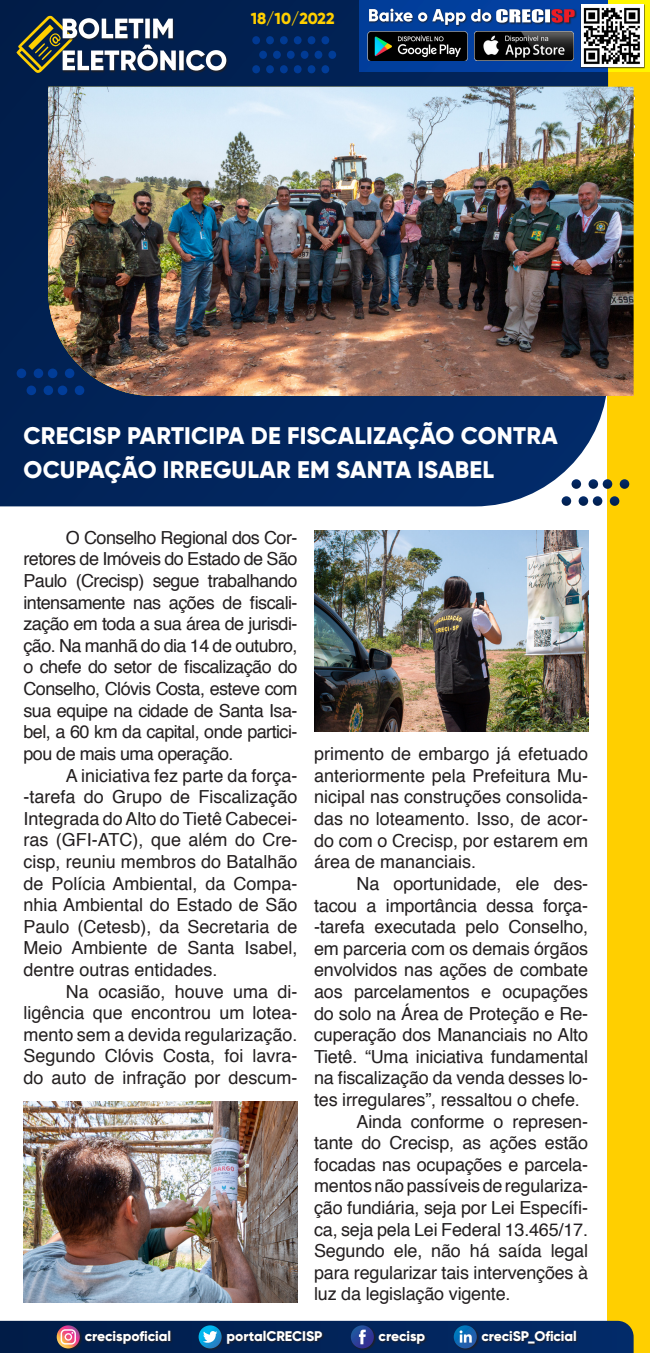
<style>
.page{position:relative;width:650px;height:1353px;background:#fff}
.page>*{position:absolute;margin:0;border:0;box-sizing:border-box;transform-origin:0 0}
.t1{font:800 24px/34px "Gilroy";letter-spacing:.01em;color:#fff}
.t2{font:18px/21.6px "Helvetica";letter-spacing:-.005em;color:#231f20;text-align:justify}
.t3{font:800 16px "Gilroy";color:#ffcf00}
.t4{font:800 14px "Gilroy";color:#fff}
</style>
<div class="page">
<div style="left:608px;top:0;width:42px;height:1352px;background:#ffcf00"></div>
<svg style="left:0;top:1320px;width:634px;height:32px;background:#143261"></svg>
<div style="left:482px;top:1329px;width:96px;height:16px;background:#231f20;opacity:.75"></div>
<svg style="left:0;top:0;width:608px;height:506px;background:#092a5e"></svg>
<svg style="left:17px;top:16px;width:209px;height:57px"></svg>
<div style="left:44px;top:385px;width:9px;height:10px;background:#013d97;border-radius:50%"></div>
<div style="left:34px;top:368px;width:9px;height:10px;background:#013b95;border-radius:50%"></div>
<div style="left:17px;top:368px;width:9px;height:10px;background:#013b95;border-radius:50%"></div>
<div style="left:27px;top:385px;width:9px;height:10px;background:#013b97;border-radius:50%"></div>
<svg style="left:359px;top:0;width:291px;height:72px;background:#184f91"></svg>
<div style="left:581px;top:4px;width:64px;height:65px;background:#231f20;opacity:.75"></div>
<img style="left:581px;top:4px;width:63px;height:63px">
<div style="left:369px;top:8px;width:125px;height:19px;background:#231f20;opacity:.75"></div>
<svg style="left:579px;top:496px;width:23px;height:10px"></svg>
<svg style="left:589px;top:479px;width:23px;height:10px"></svg>
<svg style="left:562px;top:496px;width:9px;height:10px"></svg>
<svg style="left:620px;top:479px;width:9px;height:10px"></svg>
<svg style="left:610px;top:496px;width:9px;height:10px"></svg>
<svg style="left:572px;top:479px;width:9px;height:10px"></svg>
<div style="left:628px;top:94px;width:7px;height:7px;background:#231f20;opacity:.75"></div>
<div style="left:628px;top:122px;width:7px;height:7px;background:#231f20;opacity:.75"></div>
<div style="left:628px;top:151px;width:7px;height:6px;background:#231f20;opacity:.75"></div>
<div style="left:496px;top:9px;width:81px;height:16px;background:#231f20;opacity:.75"></div>
<svg style="left:369px;top:9px;width:206px;height:16px"></svg>
<div style="left:252px;top:36px;width:8px;height:8px;background:#013992;border-radius:50%"></div>
<div style="left:266px;top:36px;width:8px;height:8px;background:#013b93;border-radius:50%"></div>
<div style="left:280px;top:36px;width:8px;height:8px;background:#013b93;border-radius:50%"></div>
<div style="left:294px;top:36px;width:8px;height:8px;background:#013b95;border-radius:50%"></div>
<div style="left:308px;top:36px;width:7px;height:8px;background:#013b95;border-radius:50%"></div>
<div style="left:259px;top:51px;width:8px;height:8px;background:#013b93;border-radius:50%"></div>
<div style="left:273px;top:51px;width:8px;height:8px;background:#013b93;border-radius:50%"></div>
<div style="left:287px;top:51px;width:8px;height:8px;background:#013b95;border-radius:50%"></div>
<div style="left:301px;top:51px;width:8px;height:8px;background:#013b95;border-radius:50%"></div>
<div style="left:315px;top:51px;width:7px;height:8px;background:#013d97;border-radius:50%"></div>
<div style="left:321px;top:36px;width:8px;height:8px;background:#013b97;border-radius:50%"></div>
<div style="left:328px;top:51px;width:8px;height:8px;background:#013d97;border-radius:50%"></div>
<div style="left:252px;top:65px;width:8px;height:8px;background:#013b93;border-radius:50%"></div>
<div style="left:266px;top:65px;width:8px;height:8px;background:#013b95;border-radius:50%"></div>
<div style="left:280px;top:65px;width:8px;height:8px;background:#013b95;border-radius:50%"></div>
<div style="left:294px;top:65px;width:8px;height:8px;background:#013b97;border-radius:50%"></div>
<div style="left:308px;top:65px;width:7px;height:8px;background:#013d97;border-radius:50%"></div>
<div style="left:321px;top:65px;width:8px;height:8px;background:#013d99;border-radius:50%"></div>
<img style="left:475px;top:31px;width:99px;height:30px">
<img style="left:367px;top:31px;width:101px;height:30px">
<img style="left:48px;top:87px;width:586px;height:309px">
<img style="left:23px;top:1101px;width:275px;height:201px">
<img style="left:314px;top:530px;width:274px;height:201px">
<p class="t3" style="left:251px;top:9px;width:85px">18/10/2022</p>
<p class="t1" style="left:24px;top:418px;width:536px">CRECISP PARTICIPA DE FISCALIZAÇÃO CONTRA<br>OCUPAÇÃO IRREGULAR EM SANTA ISABEL</p>
<p class="t2" style="left:23px;top:527px;width:276px;text-indent:43px">O Conselho Regional dos Cor&shy;retores de Imóveis do Estado de São Paulo (Crecisp) segue trabalhando intensamente nas ações de fiscali&shy;zação em toda a sua área de jurisdi&shy;ção. Na manhã do dia 14 de outubro, o chefe do setor de fiscalização do Conselho, Clóvis Costa, esteve com sua equipe na cidade de Santa Isa&shy;bel, a 60 km da capital, onde partici&shy;pou de mais uma operação.</p>
<p class="t2" style="left:23px;top:765px;width:276px;text-indent:43px">A iniciativa fez parte da força--tarefa do Grupo de Fiscalização Integrada do Alto do Tietê Cabecei&shy;ras (GFI-ATC), que além do Cre&shy;cisp, reuniu membros do Batalhão de Polícia Ambiental, da Compa&shy;nhia Ambiental do Estado de São Paulo (Cetesb), da Secretaria de Meio Ambiente de Santa Isabel, dentre outras entidades.</p>
<p class="t2" style="left:23px;top:981px;width:276px;text-indent:43px">Na ocasião, houve uma di&shy;ligência que encontrou um lotea&shy;mento sem a devida regularização.<br>Segundo Clóvis Costa, foi lavra&shy;do auto de infração por descum-</p>
<p class="t2" style="left:314px;top:743px;width:276px">primento de embargo já efetuado anteriormente pela Prefeitura Mu&shy;nicipal nas construções consolida&shy;das no loteamento. Isso, de acor&shy;do com o Crecisp, por estarem em área de mananciais.</p>
<p class="t2" style="left:314px;top:873px;width:276px;text-indent:43px">Na oportunidade, ele des&shy;tacou a importância dessa força--tarefa executada pelo Conselho, em parceria com os demais órgãos envolvidos nas ações de combate aos parcelamentos e ocupações do solo na Área de Proteção e Re&shy;cuperação dos Mananciais no Alto Tietê. “Uma iniciativa fundamental na fiscalização da venda desses lo&shy;tes irregulares”, ressaltou o chefe.</p>
<p class="t2" style="left:314px;top:1111px;width:276px;text-indent:43px">Ainda conforme o represen&shy;tante do Crecisp, as ações estão focadas nas ocupações e parcela&shy;mentos não passíveis de regulariza&shy;ção fundiária, seja por Lei Específi&shy;ca, seja pela Lei Federal 13.465/17.<br>Segundo ele, não há saída legal para regularizar tais intervenções à luz da legislação vigente.</p>
<p class="t4" style="left:85px;top:1326px;width:88px">crecispoficial</p>
<p class="t4" style="left:227px;top:1326px;width:97px">portalCRECISP</p>
<p class="t4" style="left:379px;top:1326px;width:48px">crecisp</p>
<p class="t4" style="left:481px;top:1326px;width:97px">creciSP_Oficial</p>
</div>
